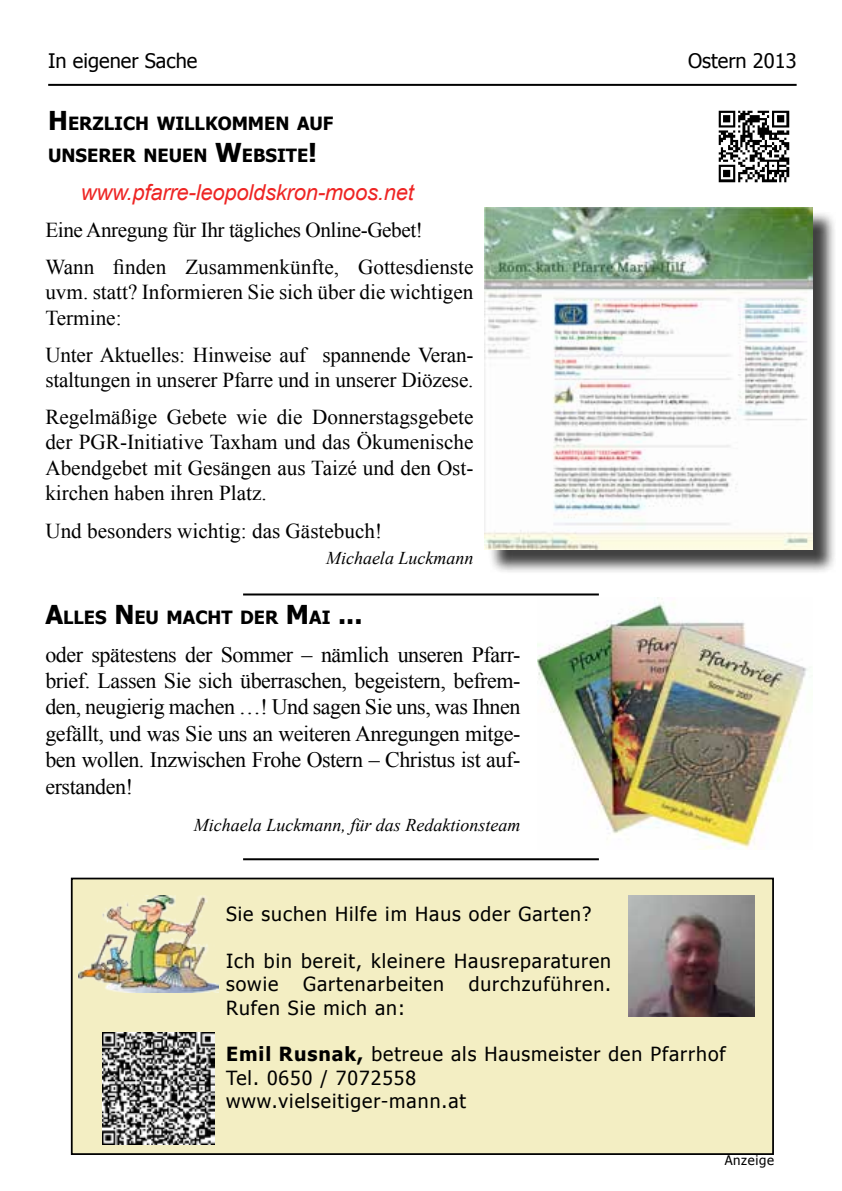
<style>
.page{position:relative;width:842px;height:1191px;background:#fff}
.page>*{position:absolute;margin:0;border:0;box-sizing:border-box;transform-origin:0 0}
.t1{font:22px/26.4px "Times New Roman";letter-spacing:-.02em;color:#000;text-align:justify}
.t2{font:italic 22px "Arial";letter-spacing:-.01em;color:#ee2524}
.t3{font:21.2px/25.4px "Times New Roman";color:#000}
.t4{font:21.2px/36.8px "Times New Roman";letter-spacing:-.02em;color:#000}
.t5{font:20px "Tahoma";color:#000}
.t6{font:19.4px/23.4px "Tahoma";letter-spacing:.05em;color:#000}
.t7{font:700 18.2px/31.2px "Tahoma";color:#000}
.t8{font:italic 18px "Times New Roman";color:#000}
.t9{font:13.2px "Tahoma";letter-spacing:.05em;color:#000}
.s1{font-size:26px}
.s2{font-weight:700}
</style>
<div class="page">
<hr style="left:48px;top:84px;width:749px;height:2px;background:#000">
<div style="left:71px;top:877px;width:703px;height:278px;background:#f3eec3;border:2px solid #000"></div>
<div style="left:488px;top:210px;width:349px;height:364px;background:#000;opacity:.75"></div>
<img style="left:485px;top:207px;width:327px;height:342px">
<img style="left:718px;top:111px;width:72px;height:71px">
<img style="left:628px;top:895px;width:127px;height:121px">
<img style="left:102px;top:1032px;width:113px;height:112px">
<hr style="left:243px;top:858px;width:356px;height:2px;background:#000">
<img style="left:79px;top:895px;width:140px;height:97px">
<img style="left:537px;top:597px;width:271px;height:252px">
<hr style="left:243px;top:593px;width:356px;height:2px;background:#000">
<p class="t5" style="left:48px;top:47px;width:151px">In eigener Sache</p>
<p class="t5" style="left:688px;top:47px;width:110px">Ostern 2013</p>
<p class="t7" style="left:48px;top:107px;width:287px"><span class="s1">H</span> ERZLICH WILLKOMMEN AUF<br>UNSERER NEUEN <span class="s1">W</span>EBSITE<span class="s1">!</span></p>
<p class="t2" style="left:81px;top:178px;width:335px">www.pfarre-leopoldskron-moos.net</p>
<p class="t4" style="left:45px;top:211px;width:430px">Eine Anregung für Ihr tägliches Online-Gebet!<br>Wann finden Zusammenkünfte, Gottesdienste</p>
<p class="t3" style="left:45px;top:279px;width:430px">uvm. statt? Informieren Sie sich über die wichtigen<br>Termine:</p>
<p class="t3" style="left:45px;top:341px;width:430px">Unter Aktuelles: Hinweise auf spannende Veran&shy;staltungen in unserer Pfarre und in unserer Diözese.</p>
<p class="t3" style="left:45px;top:404px;width:430px;text-align:justify">Regelmäßige Gebete wie die Donnerstagsgebete der PGR-Initiative Taxham und das Ökumenische Abendgebet mit Gesängen aus Taizé und den Ost&shy;kirchen haben ihren Platz.</p>
<p class="t3" style="left:45px;top:518px;width:338px">Und besonders wichtig: das Gästebuch!</p>
<p class="t8" style="left:326px;top:546px;width:149px">Michaela Luckmann</p>
<p class="t7" style="left:45px;top:600px;width:319px"><span class="s1">A</span>LLES <span class="s1">N</span> EU MACHT DER <span class="s1">M</span>AI <span class="s1">...</span></p>
<p class="t1" style="left:45px;top:640px;width:477px">oder spätestens der Sommer – nämlich unseren Pfarr&shy;brief. Lassen Sie sich überraschen, begeistern, befrem&shy;den, neugierig machen …! Und sagen Sie uns, was Ihnen gefällt, und was Sie uns an weiteren Anregungen mitge&shy;ben wollen. Inzwischen Frohe Ostern – Christus ist auf&shy;erstanden!</p>
<p class="t8" style="left:194px;top:813px;width:328px">Michaela Luckmann, für das Redaktionsteam</p>
<p class="t6" style="left:226px;top:901px;width:367px">Sie suchen Hilfe im Haus oder Garten?</p>
<p class="t6" style="left:226px;top:948px;width:387px">Ich bin bereit, kleinere Hausreparaturen sowie</p>
<p class="t6" style="left:303px;top:971px;width:142px">Gartenarbeiten</p>
<p class="t6" style="left:469px;top:971px;width:144px">durchzuführen.</p>
<p class="t6" style="left:226px;top:995px;width:180px">Rufen Sie mich an:</p>
<p class="t6" style="left:226px;top:1041px;width:501px"><span class="s2">Emil Rusnak,</span> betreue als Hausmeister den Pfarrhof<br>Tel. 0650 / 7072558<br>www.vielseitiger-mann.at</p>
<p class="t9" style="left:725px;top:1151px;width:51px">Anzeige</p>
</div>
